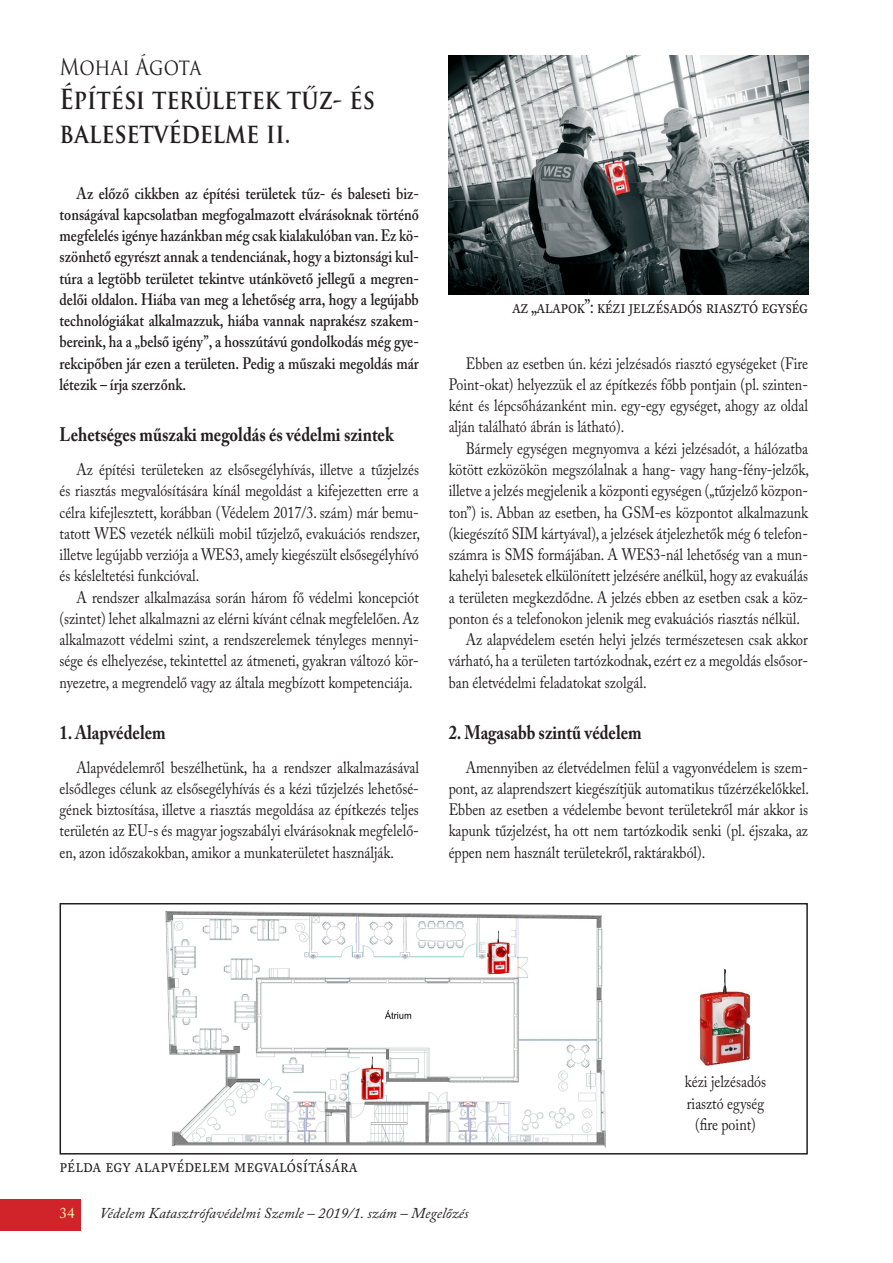
<style>
.page{position:relative;width:893px;height:1263px;background:#fff}
.page>*{position:absolute;margin:0;border:0;box-sizing:border-box;transform-origin:0 0}
.cím{font:700 27px/34px "Trajan Pro";color:#231f20;scale:.85 1}
.szerző{font:22.5px "Trajan Pro";color:#231f20;scale:.85 1}
.kiscím{font:700 19.5px "Adobe Caslon Pro";color:#231f20;scale:.84 1}
.képaláírás_jobbbrazr{font:19.5px "Adobe Caslon Pro";letter-spacing:-.03em;color:#231f20;scale:.84 1}
.képaláírás_balrazárt{font:19.5px "Adobe Caslon Pro";color:#231f20;scale:.84 1}
.szöveg{font:16.5px/21.3px "Adobe Caslon Pro";color:#231f20;text-align:justify;scale:.85 1}
.lead{font:600 16.5px/21.3px "Adobe Caslon Pro";color:#231f20;text-align:justify;scale:.85 1}
.t1{font:italic 15px "Adobe Caslon Pro";color:#231f20}
.t2{font:15px "Adobe Caslon Pro";color:#faf6ae}
</style>
<div class="page">
<div style="left:0;top:1199px;width:81px;height:32px;background:#d1232a"></div>
<img style="left:166px;top:911px;width:440px;height:237px">
<div style="left:60px;top:903px;width:748px;height:251px;border:2px solid #231f20"></div>
<img style="left:699px;top:969px;width:53px;height:97px">
<img style="left:449px;top:55px;width:359px;height:240px">
<p class="szerző" style="left:60px;top:53px;width:168px">Mohai Ágota</p>
<p class="cím" style="left:60px;top:83px;width:372px">ÉPÍTÉSI TERÜLETEK TŰZ- ÉS<br>BALESETVÉDELME II.</p>
<p class="lead" style="left:60px;top:182px;width:424px;text-indent:17px">Az előző cikkben az építési területek tűz- és baleseti biz&shy;tonságával kapcsolatban megfogalmazott elvárásoknak történő megfelelés igénye hazánkban még csak kialakulóban van. Ez kö&shy;szönhető egyrészt annak a tendenciának, hogy a biztonsági kul&shy;túra a legtöbb területet tekintve utánkövető jellegű a megren&shy;delői oldalon. Hiába van meg a lehetőség arra, hogy a legújabb technológiákat alkalmazzuk, hiába vannak naprakész szakem&shy;bereink, ha a „belső igény”, a hosszútávú gondolkodás még gye&shy;rekcipőben jár ezen a területen. Pedig a műszaki megoldás már létezik – írja szerzőnk.</p>
<p class="kiscím" style="left:60px;top:423px;width:399px">Lehetséges műszaki megoldás és védelmi szintek</p>
<p class="szöveg" style="left:60px;top:459px;width:425px;text-indent:17px">Az építési területeken az elsősegélyhívás, illetve a tűzjelzés és riasztás megvalósítására kínál megoldást a kifejezetten erre a célra kifejlesztett, korábban (Védelem 2017/3. szám) már bemu&shy;tatott WES vezeték nélküli mobil tűzjelző, evakuációs rendszer, illetve legújabb verziója a WES3, amely kiegészült elsősegélyhívó és késleltetési funkcióval.</p>
<p class="szöveg" style="left:60px;top:586px;width:424px;text-indent:17px">A rendszer alkalmazása során három fő védelmi koncepciót (szintet) lehet alkalmazni az elérni kívánt célnak megfelelően. Az alkalmazott védelmi szint, a rendszerelemek tényleges mennyi&shy;sége és elhelyezése, tekintettel az átmeneti, gyakran változó kör&shy;nyezetre, a megrendelő vagy az általa megbízott kompetenciája.</p>
<p class="kiscím" style="left:60px;top:720px;width:128px">1. Alapvédelem</p>
<p class="szöveg" style="left:60px;top:756px;width:424px;text-indent:17px">Alapvédelemről beszélhetünk, ha a rendszer alkalmazásával elsődleges célunk az elsősegélyhívás és a kézi tűzjelzés lehetősé&shy;gének biztosítása, illetve a riasztás megoldása az építkezés teljes területén az EU-s és magyar jogszabályi elvárásoknak megfelelő&shy;en, azon időszakokban, amikor a munkaterületet használják.</p>
<p class="képaláírás_jobbbrazr" style="left:512px;top:295px;width:354px">az „alapok”: kézi jelzésadós riasztó egység</p>
<p class="szöveg" style="left:449px;top:352px;width:424px;text-indent:17px">Ebben az esetben ún. kézi jelzésadós riasztó egységeket (Fire Point-okat) helyezzük el az építkezés főbb pontjain (pl. szinten&shy;ként és lépcsőházanként min. egy-egy egységet, ahogy az oldal alján található ábrán is látható).</p>
<p class="szöveg" style="left:449px;top:437px;width:425px;text-indent:17px">Bármely egységen megnyomva a kézi jelzésadót, a hálózatba kötött ezközökön megszólalnak a hang- vagy hang-fény-jelzők, illetve a jelzés megjelenik a központi egységen („tűzjelző közpon&shy;ton”) is. Abban az esetben, ha GSM-es központot alkalmazunk (kiegészítő SIM kártyával), a jelzések átjelezhetők még 6 telefon&shy;számra is SMS formájában. A WES3-nál lehetőség van a mun&shy;kahelyi balesetek elkülönített jelzésére anélkül, hogy az evakuálás a területen megkezdődne. A jelzés ebben az esetben csak a köz&shy;ponton és a telefonokon jelenik meg evakuációs riasztás nélkül.</p>
<p class="szöveg" style="left:449px;top:629px;width:424px;text-indent:17px">Az alapvédelem esetén helyi jelzés természetesen csak akkor várható, ha a területen tartózkodnak, ezért ez a megoldás elsősor&shy;ban életvédelmi feladatokat szolgál.</p>
<p class="kiscím" style="left:449px;top:720px;width:231px">2. Magasabb szintű védelem</p>
<p class="szöveg" style="left:449px;top:756px;width:425px;text-indent:17px">Amennyiben az életvédelmen felül a vagyonvédelem is szem&shy;pont, az alaprendszert kiegészítjük automatikus tűzérzékelőkkel.<br>Ebben az esetben a védelembe bevont területekről már akkor is kapunk tűzjelzést, ha ott nem tartózkodik senki (pl. éjszaka, az éppen nem használt területekről, raktárakból).</p>
<p class="képaláírás_balrazárt" style="left:60px;top:1154px;width:356px">példa egy alapvédelem megvalósítására</p>
<p class="szöveg" style="left:685px;top:1071px;width:97px;text-align:center">kézi jelzésadós riasztó egység (fire point)</p>
<p class="t2" style="left:60px;top:1204px;width:16px">34</p>
<p class="t1" style="left:100px;top:1204px;width:370px">Védelem Katasztrófavédelmi Szemle – 2019/1. szám – Megelőzés</p>
</div>
